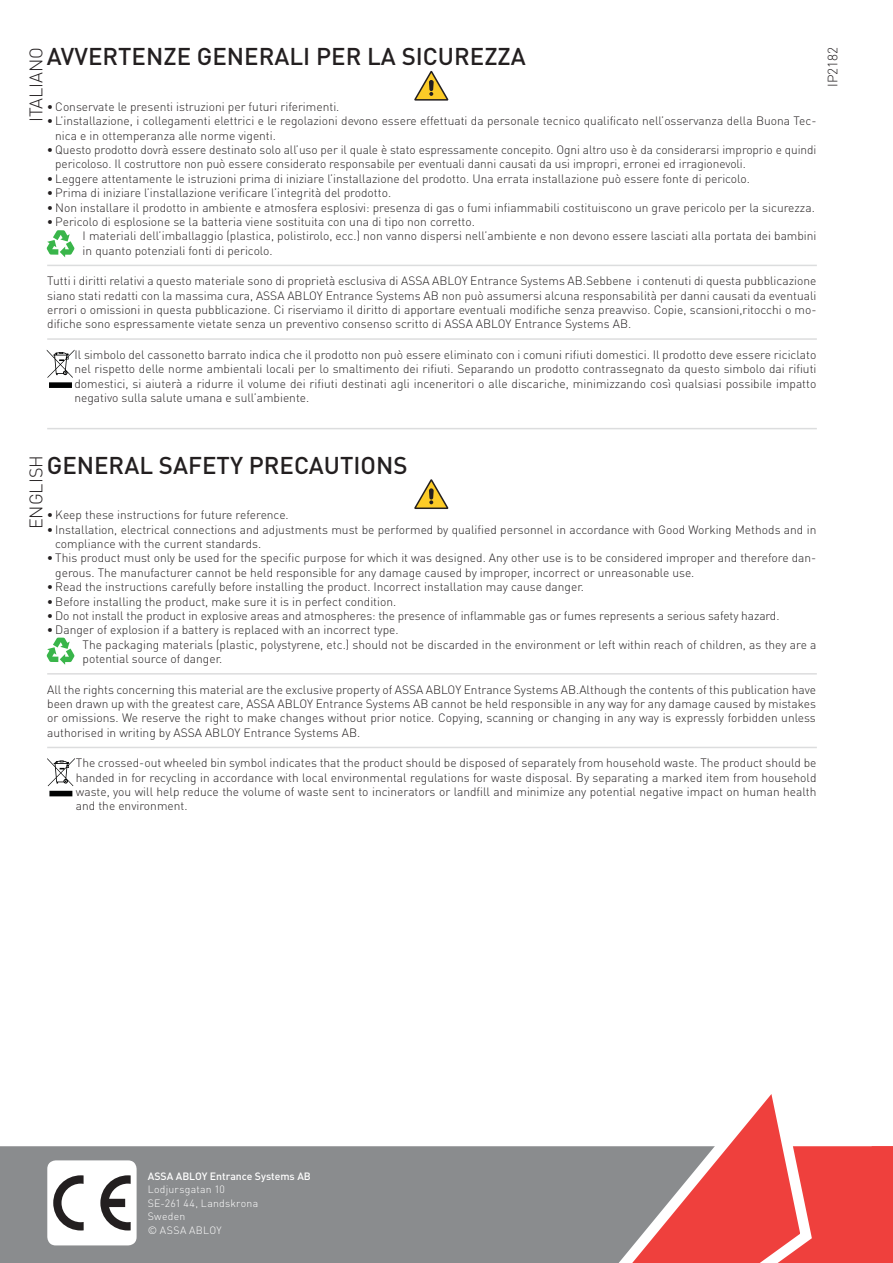
<style>
.page{position:relative;width:893px;height:1263px;background:#fff}
.page>*{position:absolute;margin:0;border:0;box-sizing:border-box;transform-origin:0 0}
.t1{font:500 24px "DIN Pro";color:#231f20}
.t2{font:300 18px "DIN Pro";color:#231f20}
.t3{font:300 13.5px "DIN Pro";color:#231f20}
.t4{font:300 12px/14.4px "DIN Pro";color:#231f20}
.t5{font:300 10.5px/13.5px "DIN Pro";letter-spacing:.025em;color:#fff}
.t6{font:500 10.5px "DIN Pro";color:#fff}
</style>
<div class="page">
<div style="left:0;top:1146px;width:558px;height:117px;background:#8a8c8e"></div>
<svg style="left:558px;top:1146px;width:11px;height:117px"></svg>
<svg style="left:569px;top:1094px;width:324px;height:169px"></svg>
<div style="left:47px;top:1160px;width:90px;height:85px;background:#fff;border-radius:9px"></div>
<svg style="left:53px;top:1175px;width:31px;height:55px"></svg>
<svg style="left:100px;top:1175px;width:31px;height:55px"></svg>
<svg style="left:414px;top:71px;width:34px;height:30px"></svg>
<svg style="left:47px;top:230px;width:27px;height:27px"></svg>
<svg style="left:414px;top:479px;width:34px;height:30px"></svg>
<svg style="left:47px;top:638px;width:27px;height:27px"></svg>
<svg style="left:47px;top:350px;width:27px;height:38px"></svg>
<svg style="left:47px;top:758px;width:28px;height:38px"></svg>
<hr style="left:47px;top:428px;width:770px;height:1px;background:#dcddde">
<hr style="left:47px;top:265px;width:770px;height:1px;background:#dcddde">
<hr style="left:47px;top:673px;width:770px;height:2px;background:#dcddde">
<hr style="left:47px;top:338px;width:770px;height:2px;background:#dcddde">
<hr style="left:47px;top:747px;width:770px;height:1px;background:#dcddde">
<h1 class="t1" style="left:47px;top:48px;width:481px">AVVERTENZE GENERALI PER LA SICUREZZA</h1>
<p class="t4" style="left:47px;top:101px;width:294px">• Conservate le presenti istruzioni per futuri riferimenti.</p>
<p class="t4" style="left:55px;top:115px;width:763px;text-indent:-9px">• L’installazione, i collegamenti elettrici e le regolazioni devono essere effettuati da personale tecnico qualificato nell’osservanza della Buona Tec&shy;nica e in ottemperanza alle norme vigenti.</p>
<p class="t4" style="left:55px;top:144px;width:763px;text-indent:-9px">• Questo prodotto dovrà essere destinato solo all’uso per il quale è stato espressamente concepito. Ogni altro uso è da considerarsi improprio e quindi pericoloso. Il costruttore non può essere considerato responsabile per eventuali danni causati da usi impropri, erronei ed irragionevoli.</p>
<p class="t4" style="left:47px;top:173px;width:705px">• Leggere attentamente le istruzioni prima di iniziare l’installazione del prodotto. Una errata installazione può essere fonte di pericolo.</p>
<p class="t4" style="left:47px;top:187px;width:346px">• Prima di iniziare l’installazione verificare l’integrità del prodotto.</p>
<p class="t4" style="left:47px;top:202px;width:770px">• Non installare il prodotto in ambiente e atmosfera esplosivi: presenza di gas o fumi infiammabili costituiscono un grave pericolo per la sicurezza.</p>
<p class="t4" style="left:83px;top:216px;width:735px;text-indent:-36px">• Pericolo di esplosione se la batteria viene sostituita con una di tipo non corretto.<br>I materiali dell’imballaggio (plastica, polistirolo, ecc.) non vanno dispersi nell’ambiente e non devono essere lasciati alla portata dei bambini in quanto potenziali fonti di pericolo.</p>
<h2 class="t2" style="left:30px;top:122px;width:77px;rotate:-90deg">ITALIANO</h2>
<p class="t4" style="left:47px;top:275px;width:771px;text-align:justify">Tutti i diritti relativi a questo materiale sono di proprietà esclusiva di ASSA ABLOY Entrance Systems AB.Sebbene i contenuti di questa pubblicazione siano stati redatti con la massima cura, ASSA ABLOY Entrance Systems AB non può assumersi alcuna responsabilità per danni causati da eventuali errori o omissioni in questa pubblicazione. Ci riserviamo il diritto di apportare eventuali modifiche senza preavviso. Copie, scansioni,ritocchi o mo&shy;difiche sono espressamente vietate senza un preventivo consenso scritto di ASSA ABLOY Entrance Systems AB.</p>
<p class="t4" style="left:74px;top:349px;width:743px;text-align:justify">Il simbolo del cassonetto barrato indica che il prodotto non può essere eliminato con i comuni rifiuti domestici. Il prodotto deve essere riciclato nel rispetto delle norme ambientali locali per lo smaltimento dei rifiuti. Separando un prodotto contrassegnato da questo simbolo dai rifiuti domestici, si aiuterà a ridurre il volume dei rifiuti destinati agli inceneritori o alle discariche, minimizzando così qualsiasi possibile impatto negativo sulla salute umana e sull’ambiente.</p>
<p class="t3" style="left:828px;top:87px;width:41px;rotate:-90deg">IP2182</p>
<h1 class="t1" style="left:47px;top:456px;width:362px">GENERAL SAFETY PRECAUTIONS</h1>
<p class="t4" style="left:47px;top:509px;width:244px">• Keep these instructions for future reference.</p>
<p class="t4" style="left:55px;top:524px;width:763px;text-indent:-9px">• Installation, electrical connections and adjustments must be performed by qualified personnel in accordance with Good Working Methods and in compliance with the current standards.</p>
<p class="t4" style="left:55px;top:552px;width:763px;text-indent:-9px">• This product must only be used for the specific purpose for which it was designed. Any other use is to be considered improper and therefore dan&shy;gerous. The manufacturer cannot be held responsible for any damage caused by improper, incorrect or unreasonable use.</p>
<p class="t4" style="left:47px;top:581px;width:539px">• Read the instructions carefully before installing the product. Incorrect installation may cause danger.</p>
<p class="t4" style="left:47px;top:596px;width:351px">• Before installing the product, make sure it is in perfect condition.</p>
<p class="t4" style="left:47px;top:610px;width:734px">• Do not install the product in explosive areas and atmospheres: the presence of inflammable gas or fumes represents a serious safety hazard.</p>
<p class="t4" style="left:83px;top:624px;width:735px;text-indent:-36px">• Danger of explosion if a battery is replaced with an incorrect type.<br>The packaging materials (plastic, polystyrene, etc.) should not be discarded in the environment or left within reach of children, as they are a potential source of danger.</p>
<h2 class="t2" style="left:30px;top:529px;width:76px;rotate:-90deg">ENGLISH</h2>
<p class="t4" style="left:47px;top:684px;width:770px;text-align:justify">All the rights concerning this material are the exclusive property of ASSA ABLOY Entrance Systems AB.Although the contents of this publication have been drawn up with the greatest care, ASSA ABLOY Entrance Systems AB cannot be held responsible in any way for any damage caused by mistakes or omissions. We reserve the right to make changes without prior notice. Copying, scanning or changing in any way is expressly forbidden unless authorised in writing by ASSA ABLOY Entrance Systems AB.</p>
<p class="t4" style="left:76px;top:757px;width:742px;text-align:justify">The crossed-out wheeled bin symbol indicates that the product should be disposed of separately from household waste. The product should be handed in for recycling in accordance with local environmental regulations for waste disposal. By separating a marked item from household waste, you will help reduce the volume of waste sent to incinerators or landfill and minimize any potential negative impact on human health and the environment.</p>
<p class="t6" style="left:148px;top:1172px;width:165px">ASSA ABLOY Entrance Systems AB</p>
<p class="t5" style="left:148px;top:1184px;width:112px">Lodjursgatan 10<br>SE-261 44, Landskrona<br>Sweden<br>© ASSA ABLOY</p>
</div>
